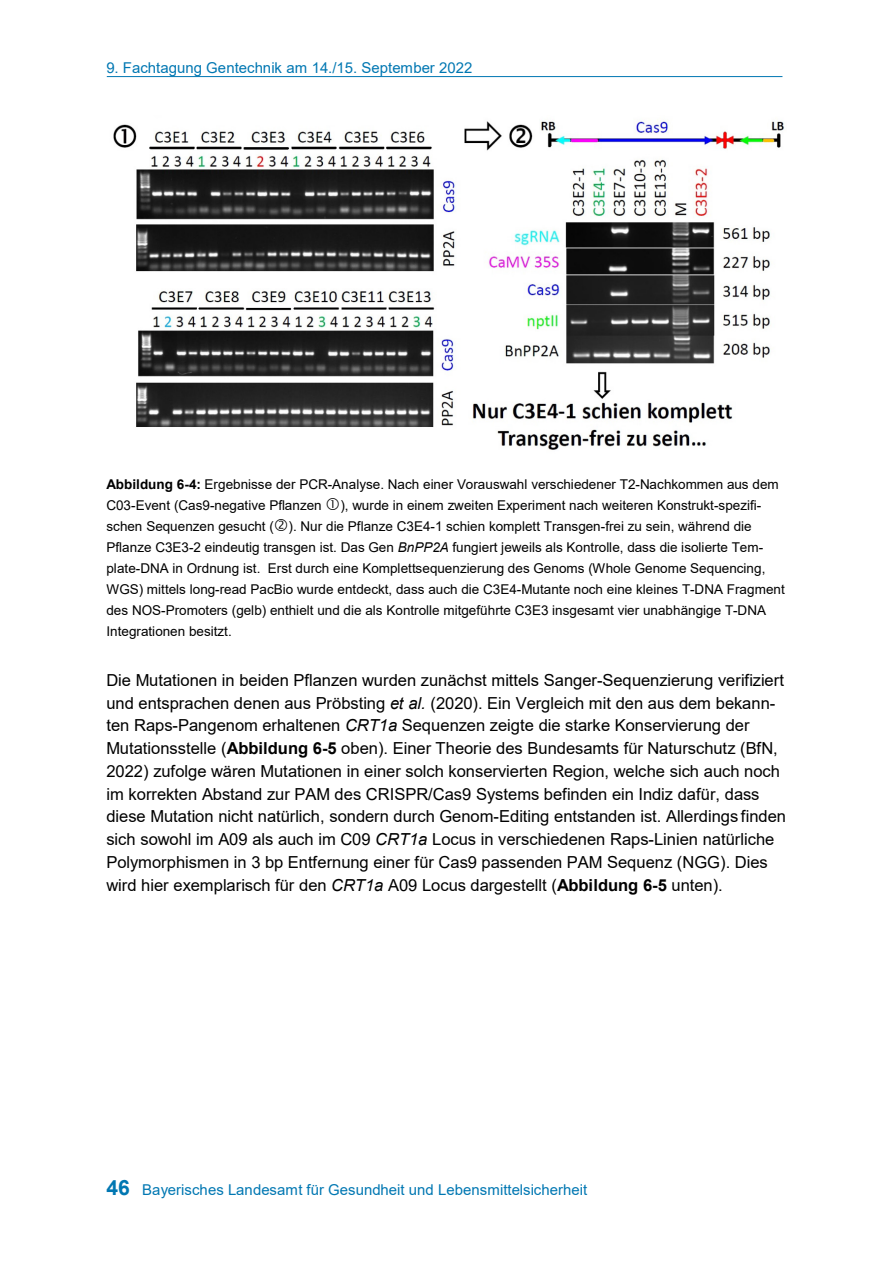
<style>
.page{position:relative;width:893px;height:1263px;background:#fff}
.page>*{position:absolute;margin:0;border:0;box-sizing:border-box;transform-origin:0 0}
.t1{font:16.5px/22.8px "Arial";color:#000}
.t2{font:15px "Arial";color:#0077b2}
.t3{font:13.5px/21.1px "Arial";letter-spacing:.005em;color:#000}
.s1{font-weight:700}
.s2{font-style:italic}
.s3{font-weight:700;font-size:21px}
</style>
<div class="page">
<hr style="left:107px;top:76px;width:675px;height:1px;background:#0077b2">
<img style="left:113px;top:120px;width:672px;height:330px">
<p class="t2" style="left:106px;top:57px;width:368px">9. Fachtagung Gentechnik am 14./15. September 2022</p>
<p class="t3" style="left:106px;top:474px;width:674px;line-height:20.7px"><span class="s1">Abbildung 6-4:</span> Ergebnisse der PCR-Analyse. Nach einer Vorauswahl verschiedener T2-Nachkommen aus dem<br>C03-Event (Cas9-negative Pflanzen</p>
<p class="t3" style="left:106px;top:494px;width:680px;text-indent:234px">), wurde in einem zweiten Experiment nach weiteren Konstrukt-spezifi&shy;schen Sequenzen gesucht ( ). Nur die Pflanze C3E4-1 schien komplett Transgen-frei zu sein, während die Pflanze C3E3-2 eindeutig transgen ist. Das Gen <span class="s2">BnPP2A</span> fungiert jeweils als Kontrolle, dass die isolierte Tem&shy;plate-DNA in Ordnung ist. Erst durch eine Komplettsequenzierung des Genoms (Whole Genome Sequencing, WGS) mittels long-read PacBio wurde entdeckt, dass auch die C3E4-Mutante noch eine kleines T-DNA Fragment des NOS-Promoters (gelb) enthielt und die als Kontrolle mitgeführte C3E3 insgesamt vier unabhängige T-DNA Integrationen besitzt.</p>
<p class="t1" style="left:106px;top:669px;width:681px">Die Mutationen in beiden Pflanzen wurden zunächst mittels Sanger-Sequenzierung verifiziert und entsprachen denen aus Pröbsting <span class="s2">et al.</span> (2020). Ein Vergleich mit den aus dem bekann&shy;ten Raps-Pangenom erhaltenen <span class="s2">CRT1a</span> Sequenzen zeigte die starke Konservierung der Mutationsstelle (<span class="s1">Abbildung 6-5</span> oben). Einer Theorie des Bundesamts für Naturschutz (BfN, 2022) zufolge wären Mutationen in einer solch konservierten Region, welche sich auch noch im korrekten Abstand zur PAM des CRISPR/Cas9 Systems befinden ein Indiz dafür, dass diese Mutation nicht natürlich, sondern durch Genom-Editing entstanden ist. Allerdings finden sich sowohl im A09 als auch im C09 <span class="s2">CRT1a</span> Locus in verschiedenen Raps-Linien natürliche Polymorphismen in 3 bp Entfernung einer für Cas9 passenden PAM Sequenz (NGG). Dies wird hier exemplarisch für den <span class="s2">CRT1a</span> A09 Locus dargestellt (<span class="s1">Abbildung 6-5</span> unten).</p>
<p class="t2" style="left:106px;top:1179px;width:482px"><span class="s3">46</span> Bayerisches Landesamt für Gesundheit und Lebensmittelsicherheit</p>
</div>
